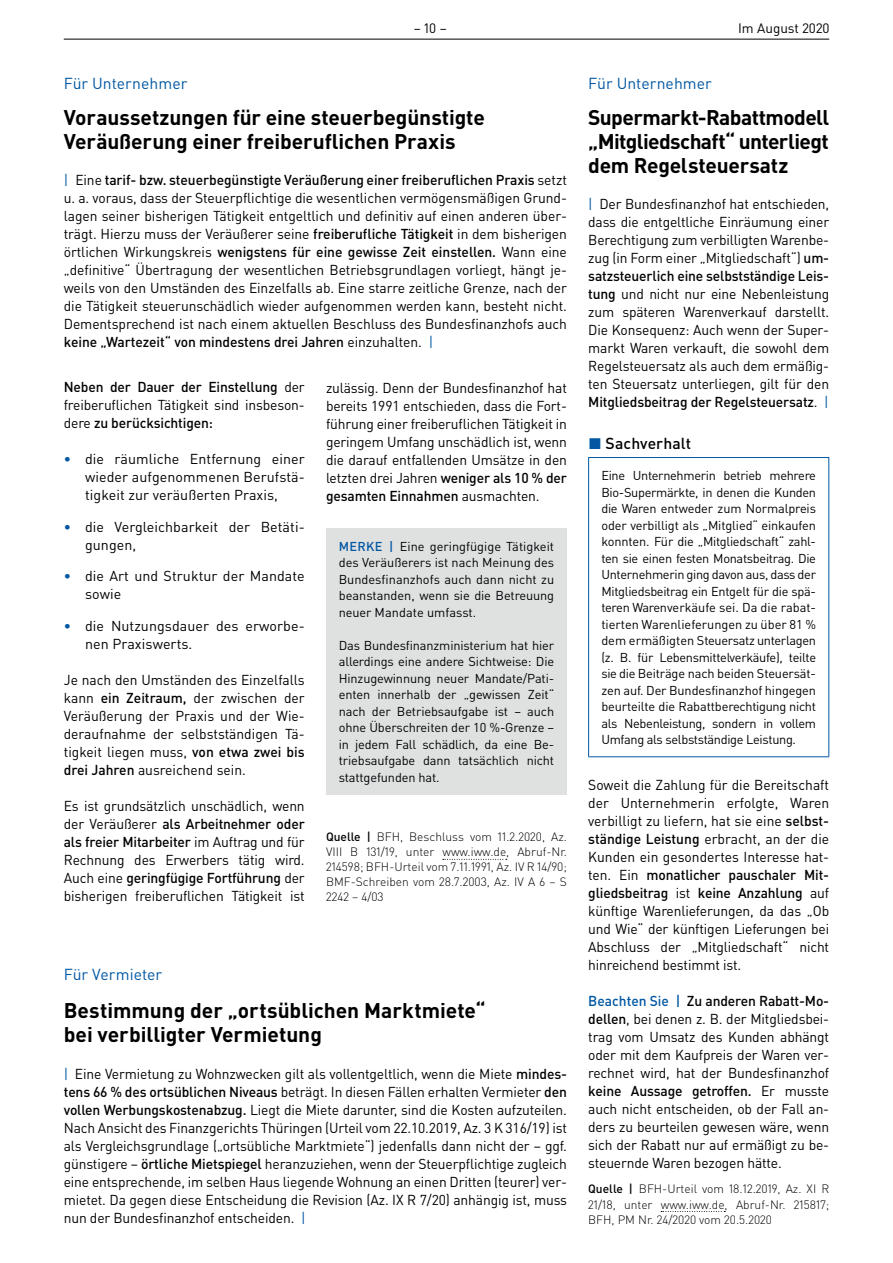
<style>
.page{position:relative;width:893px;height:1263px;background:#fff}
.page>*{position:absolute;margin:0;border:0;box-sizing:border-box;transform-origin:0 0}
.t1{font:700 21px/24px "DIN Pro";letter-spacing:-.005em;color:#000002}
.t2{font:15.75px "DIN Pro";color:#0157a2}
.t3{font:500 15.75px "DIN Pro";letter-spacing:.005em;color:#000002}
.t4{font:14.25px/18px "DIN Pro";letter-spacing:-.01em;color:#000002;text-align:justify}
.t5{font:500 14.25px/18px "DIN Pro";letter-spacing:-.01em;color:#000002;text-align:justify}
.t6{font:13.5px "DIN Pro";color:#000002}
.t7{font:12.75px/16.5px "DIN Pro";letter-spacing:-.01em;color:#000002;text-align:justify}
.t8{font:300 12px/15px "DIN Pro";color:#000002;text-align:justify}
.s1{color:#0157a2}
.s2{font-weight:500}
.s3{font-weight:400}
.s4{font-weight:500;color:#0157a2}
</style>
<div class="page">
<hr style="left:64px;top:39px;width:765px;height:1px;background:#000002">
<svg style="left:443px;top:859px;width:64px;height:1px"></svg>
<div style="left:326px;top:528px;width:241px;height:266px;background:#dfe1e1"></div>
<svg style="left:661px;top:1211px;width:64px;height:1px"></svg>
<hr style="left:588px;top:457px;width:241px;height:1px;background:#0157a2">
<hr style="left:588px;top:458px;width:1px;height:298px;background:#0157a2">
<hr style="left:828px;top:458px;width:1px;height:298px;background:#0157a2">
<hr style="left:588px;top:756px;width:241px;height:1px;background:#0157a2">
<p class="t6" style="left:414px;top:19px;width:34px">– 10 –</p>
<p class="t6" style="left:738px;top:19px;width:93px">Im August 2020</p>
<p class="t2" style="left:64px;top:73px;width:125px">Für Unternehmer</p>
<h1 class="t1" style="left:64px;top:105px;width:423px">Voraussetzungen für eine steuerbegünstigte<br>Veräußerung einer freiberuflichen Praxis</h1>
<p class="t4" style="left:64px;top:171px;width:505px"><span class="s1">|</span> Eine <span class="s2">tarif- bzw. steuerbegünstigte Veräußerung einer freiberuflichen Praxis</span> setzt u. a. voraus, dass der Steuerpflichtige die wesentlichen vermögensmäßigen Grund&shy;lagen seiner bisherigen Tätigkeit entgeltlich und definitiv auf einen anderen über&shy;trägt. Hierzu muss der Veräußerer seine <span class="s2">freiberufliche Tätigkeit</span> in dem bisherigen örtlichen Wirkungskreis <span class="s2">wenigstens für eine gewisse Zeit einstellen.</span> Wann eine „definitive“ Übertragung der wesentlichen Betriebsgrundlagen vorliegt, hängt je&shy;weils von den Umständen des Einzelfalls ab. Eine starre zeitliche Grenze, nach der die Tätigkeit steuerunschädlich wieder aufgenommen werden kann, besteht nicht.<br>Dementsprechend ist nach einem aktuellen Beschluss des Bundesfinanzhofs auch <span class="s2">keine „Wartezeit“ von mindestens drei Jahren</span> einzuhalten. <span class="s1">|</span></p>
<p class="t5" style="left:64px;top:378px;width:242px">Neben der Dauer der Einstellung <span class="s3">der freiberuflichen Tätigkeit sind insbeson&shy;dere</span> zu berücksichtigen:</p>
<p class="t4" style="left:85px;top:450px;width:221px;text-indent:-21px"><span class="s4">•</span> die räumliche Entfernung einer wieder aufgenommenen Berufstä&shy;tigkeit zur veräußerten Praxis,</p>
<p class="t4" style="left:85px;top:517px;width:221px;text-indent:-21px"><span class="s4">•</span> die Vergleichbarkeit der Betäti&shy;gungen,</p>
<p class="t4" style="left:85px;top:567px;width:221px;text-indent:-21px"><span class="s4">•</span> die Art und Struktur der Mandate sowie</p>
<p class="t4" style="left:85px;top:616px;width:221px;text-indent:-21px"><span class="s4">•</span> die Nutzungsdauer des erworbe&shy;nen Praxiswerts.</p>
<p class="t4" style="left:64px;top:670px;width:242px">Je nach den Umständen des Einzelfalls kann <span class="s2">ein Zeitraum,</span> der zwischen der Veräußerung der Praxis und der Wie&shy;deraufnahme der selbstständigen Tä&shy;tigkeit liegen muss, <span class="s2">von etwa zwei bis drei Jahren</span> ausreichend sein.</p>
<p class="t4" style="left:64px;top:796px;width:242px">Es ist grundsätzlich unschädlich, wenn der Veräußerer <span class="s2">als Arbeitnehmer oder als freier Mitarbeiter</span> im Auftrag und für Rechnung des Erwerbers tätig wird.<br>Auch eine <span class="s2">geringfügige Fortführung</span> der bisherigen freiberuflichen Tätigkeit ist</p>
<p class="t4" style="left:326px;top:378px;width:242px">zulässig. Denn der Bundesfinanzhof hat bereits 1991 entschieden, dass die Fort&shy;führung einer freiberuflichen Tätigkeit in geringem Umfang unschädlich ist, wenn die darauf entfallenden Umsätze in den letzten drei Jahren <span class="s2">weniger als 10 % der gesamten Einnahmen</span> ausmachten.</p>
<p class="t7" style="left:339px;top:537px;width:217px"><span class="s4">MERKE |</span> Eine geringfügige Tätigkeit des Veräußerers ist nach Meinung des Bundesfinanzhofs auch dann nicht zu beanstanden, wenn sie die Betreuung neuer Mandate umfasst.</p>
<p class="t7" style="left:339px;top:636px;width:217px">Das Bundesfinanzministerium hat hier allerdings eine andere Sichtweise: Die Hinzugewinnung neuer Mandate/Pati&shy;enten innerhalb der „gewissen Zeit“ nach der Betriebsaufgabe ist – auch ohne Überschreiten der 10 %-Grenze – in jedem Fall schädlich, da eine Be&shy;triebsaufgabe dann tatsächlich nicht stattgefunden hat.</p>
<p class="t8" style="left:326px;top:829px;width:242px"><span class="s2">Quelle |</span> BFH, Beschluss vom 11.2.2020, Az.<br>VIII B 131/19, unter www.iww.de, Abruf-Nr.<br>214598; BFH-Urteil vom 7.11.1991, Az. IV R 14/90; BMF-Schreiben vom 28.7.2003, Az. IV A 6 – S 2242 – 4/03</p>
<p class="t2" style="left:64px;top:964px;width:100px">Für Vermieter</p>
<h1 class="t1" style="left:64px;top:997px;width:423px">Bestimmung der „ortsüblichen Marktmiete“ bei verbilligter Vermietung</h1>
<p class="t4" style="left:64px;top:1065px;width:505px"><span class="s1">|</span> Eine Vermietung zu Wohnzwecken gilt als vollentgeltlich, wenn die Miete <span class="s2">mindes&shy;tens 66 % des ortsüblichen Niveaus</span> beträgt. In diesen Fällen erhalten Vermieter <span class="s2">den vollen Werbungskostenabzug.</span> Liegt die Miete darunter, sind die Kosten aufzuteilen.<br>Nach Ansicht des Finanzgerichts Thüringen (Urteil vom 22.10.2019, Az. 3 K 316/19) ist als Vergleichsgrundlage („ortsübliche Marktmiete“) jedenfalls dann nicht der – ggf. günstigere – <span class="s2">örtliche Mietspiegel</span> heranzuziehen, wenn der Steuerpflichtige zugleich eine entsprechende, im selben Haus liegende Wohnung an einen Dritten (teurer) ver&shy;mietet. Da gegen diese Entscheidung die Revision (Az. IX R 7/20) anhängig ist, muss nun der Bundesfinanzhof entscheiden. <span class="s1">|</span></p>
<p class="t2" style="left:588px;top:73px;width:125px">Für Unternehmer</p>
<h1 class="t1" style="left:588px;top:105px;width:242px;text-align:justify">Supermarkt-Rabattmodell „Mitgliedschaft“ unterliegt dem Regelsteuersatz</h1>
<p class="t4" style="left:588px;top:195px;width:242px"><span class="s1">|</span> Der Bundesfinanzhof hat entschieden, dass die entgeltliche Einräumung einer Berechtigung zum verbilligten Warenbe&shy;zug (in Form einer „Mitgliedschaft“) <span class="s2">um&shy;satzsteuerlich eine selbstständige Leis&shy;tung</span> und nicht nur eine Nebenleistung zum späteren Warenverkauf darstellt.<br>Die Konsequenz: Auch wenn der Super&shy;markt Waren verkauft, die sowohl dem Regelsteuersatz als auch dem ermäßig&shy;ten Steuersatz unterliegen, gilt für den <span class="s2">Mitgliedsbeitrag der Regelsteuersatz</span>. <span class="s1">|</span></p>
<p class="t3" style="left:589px;top:433px;width:104px"><span class="s1">◼</span> Sachverhalt</p>
<p class="t7" style="left:601px;top:467px;width:216px">Eine Unternehmerin betrieb mehrere Bio-Supermärkte, in denen die Kunden die Waren entweder zum Normalpreis oder verbilligt als „Mitglied“ einkaufen konnten. Für die „Mitgliedschaft“ zahl&shy;ten sie einen festen Monatsbeitrag. Die Unternehmerin ging davon aus, dass der Mitgliedsbeitrag ein Entgelt für die spä&shy;teren Warenverkäufe sei. Da die rabat&shy;tierten Warenlieferungen zu über 81 % dem ermäßigten Steuersatz unterlagen (z. B. für Lebensmittelverkäufe), teilte sie die Beiträge nach beiden Steuersät&shy;zen auf. Der Bundesfinanzhof hingegen beurteilte die Rabattberechtigung nicht als Nebenleistung, sondern in vollem Umfang als selbstständige Leistung.</p>
<p class="t4" style="left:588px;top:775px;width:242px">Soweit die Zahlung für die Bereitschaft der Unternehmerin erfolgte, Waren verbilligt zu liefern, hat sie eine <span class="s2">selbst&shy;ständige Leistung</span> erbracht, an der die Kunden ein gesondertes Interesse hat&shy;ten. Ein <span class="s2">monatlicher pauschaler Mit&shy;gliedsbeitrag</span> ist <span class="s2">keine Anzahlung</span> auf künftige Warenlieferungen, da das „Ob und Wie“ der künftigen Lieferungen bei Abschluss der „Mitgliedschaft“ nicht hinreichend bestimmt ist.</p>
<p class="t4" style="left:588px;top:991px;width:242px"><span class="s4">Beachten Sie |</span> <span class="s2">Zu anderen Rabatt-Mo&shy;dellen</span>, bei denen z. B. der Mitgliedsbei&shy;trag vom Umsatz des Kunden abhängt oder mit dem Kaufpreis der Waren ver&shy;rechnet wird, hat der Bundesfinanzhof <span class="s2">keine Aussage getroffen.</span> Er musste auch nicht entscheiden, ob der Fall an&shy;ders zu beurteilen gewesen wäre, wenn sich der Rabatt nur auf ermäßigt zu be&shy;steuernde Waren bezogen hätte.</p>
<p class="t8" style="left:588px;top:1181px;width:242px"><span class="s2">Quelle |</span> BFH-Urteil vom 18.12.2019, Az. XI R 21/18, unter www.iww.de, Abruf-Nr. 215817; BFH, PM Nr. 24/2020 vom 20.5.2020</p>
</div>
